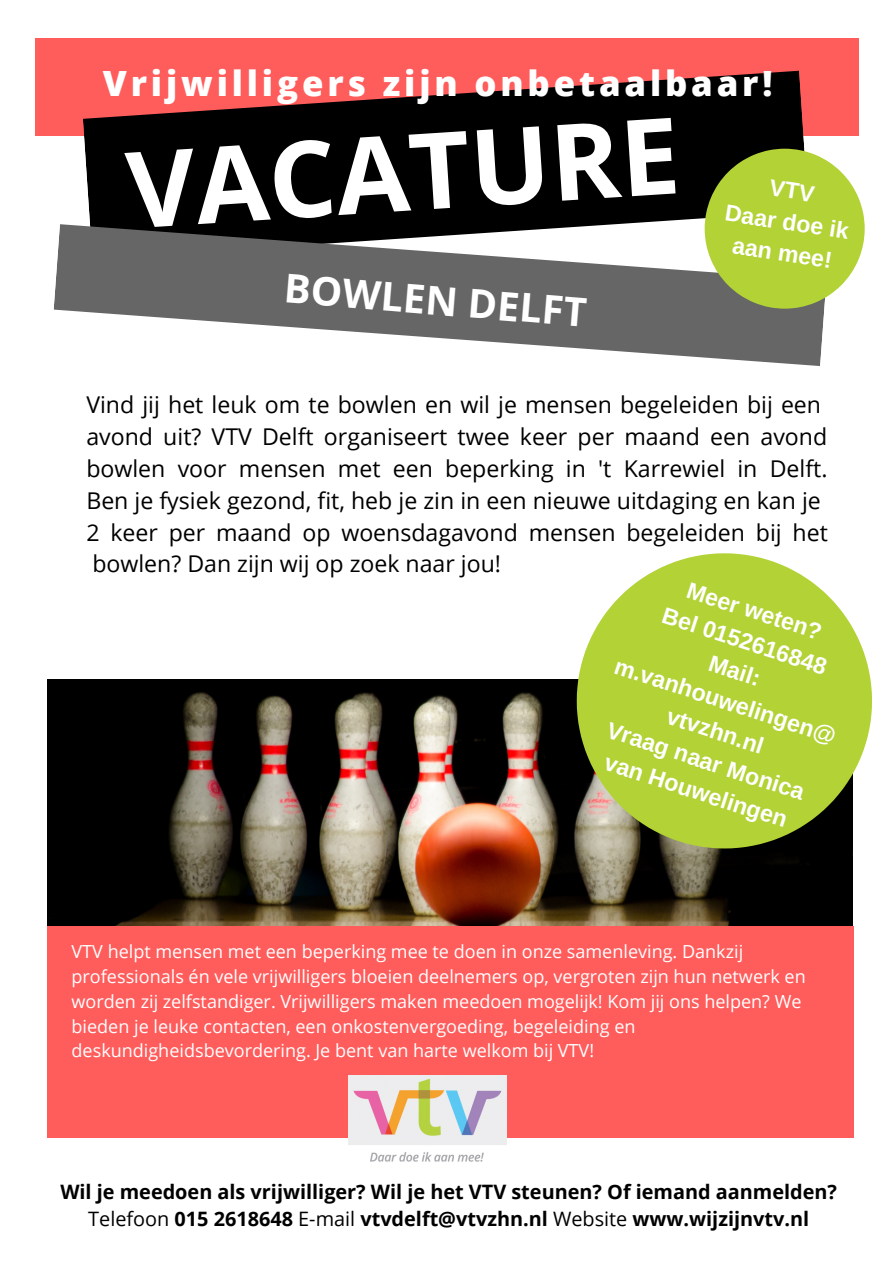
<style>
.page{position:relative;width:894px;height:1264px;background:#fff}
.page>*{position:absolute;margin:0;border:0;box-sizing:border-box;transform-origin:0 0}
.t1{font:700 105.9px "Open Sans";color:#fff}
.t2{font:700 39.75px "Open Sans";color:#fff}
.t3{font:800 34.8px "Open Sans";letter-spacing:.11em;color:#fff}
.t4{font:700 23.25px/31.5px "Arimo";color:#fff;text-align:center}
.t5{font:23.1px/31.8px "Open Sans";color:#000}
.t6{font:700 19.8px/27px "Open Sans";color:#000;text-align:center}
.t7{font:18px/24.8px "Open Sans";color:#fff}
.s1{font-weight:400}
</style>
<div class="page">
<div style="left:35px;top:38px;width:823px;height:97px;background:#ff5c5c"></div>
<svg style="left:83px;top:71px;width:725px;height:153px;fill:#000"></svg>
<svg style="left:54px;top:224px;width:771px;height:142px;fill:#666"></svg>
<svg style="left:704px;top:149px;width:160px;height:160px;background:#abc449"></svg>
<img style="left:47px;top:679px;width:805px;height:247px">
<div style="left:47px;top:926px;width:806px;height:211px;background:#ff5c5c"></div>
<img style="left:349px;top:1075px;width:157px;height:87px">
<svg style="left:576px;top:553px;width:295px;height:295px;background:#b3cb50"></svg>
<h3 class="t3" style="left:103px;top:59px;width:671px">Vrijwilligers zijn onbetaalbaar!</h3>
<h1 class="t1" style="left:121px;top:117px;width:555px;rotate:-4deg">VACATURE</h1>
<p class="t4" style="left:732px;top:165px;width:126px;rotate:9deg">VTV<br>Daar doe ik aan mee!</p>
<h2 class="t2" style="left:287px;top:259px;width:304px;rotate:5deg">BOWLEN DELFT</h2>
<p class="t5" style="left:86px;top:388px;width:742px">Vind jij het leuk om te bowlen en wil je mensen begeleiden bij een avond uit? VTV Delft organiseert twee keer per maand een avond bowlen voor mensen met een beperking in 't Karrewiel in Delft.<br>Ben je fysiek gezond, fit, heb je zin in een nieuwe uitdaging en kan je 2 keer per maand op woensdagavond mensen begeleiden bij het bowlen? Dan zijn wij op zoek naar jou!</p>
<p class="t4" style="left:649px;top:560px;width:233px;rotate:18deg">Meer weten?<br>Bel 0152616848<br>Mail: m.vanhouwelingen@ vtvzhn.nl<br>Vraag naar Monica van Houwelingen</p>
<p class="t7" style="left:72px;top:938px;width:735px">VTV helpt mensen met een beperking mee te doen in onze samenleving. Dankzij professionals én vele vrijwilligers bloeien deelnemers op, vergroten zijn hun netwerk en worden zij zelfstandiger. Vrijwilligers maken meedoen mogelijk! Kom jij ons helpen? We bieden je leuke contacten, een onkostenvergoeding, begeleiding en deskundigheidsbevordering. Je bent van harte welkom bij VTV!</p>
<p class="t6" style="left:60px;top:1177px;width:778px">Wil je meedoen als vrijwilliger? Wil je het VTV steunen? Of iemand aanmelden?<br><span class="s1">Telefoon</span> 015 2618648 <span class="s1">E-mail</span> vtvdelft@vtvzhn.nl <span class="s1">Website</span> www.wijzijnvtv.nl</p>
</div>
